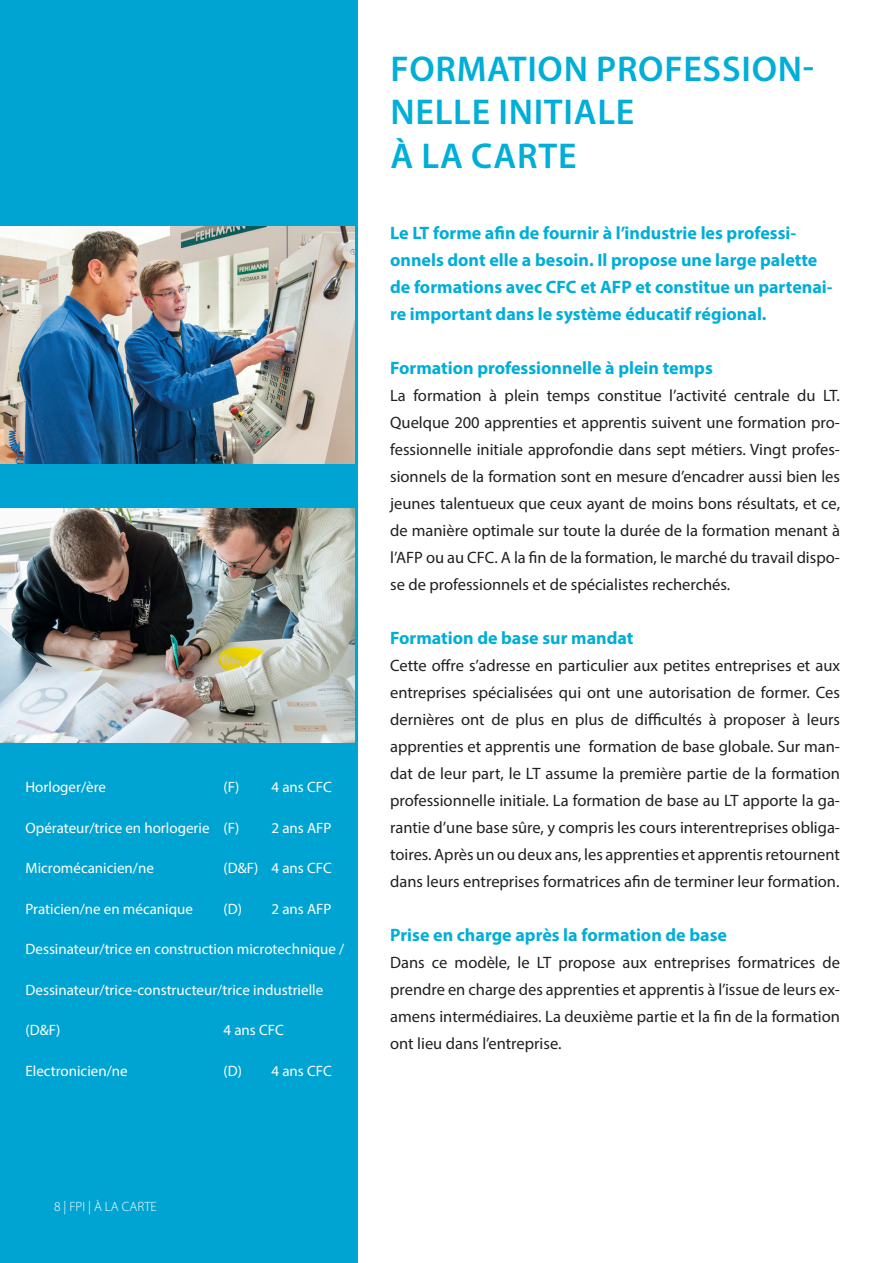
<style>
.page{position:relative;width:893px;height:1263px;background:#fff}
.page>*{position:absolute;margin:0;border:0;box-sizing:border-box;transform-origin:0 0}
.Titel{font:600 36px/43.2px "Myriad Pro";letter-spacing:.02em;color:#00aed8}
.Lead{font:700 18px/27px "Myriad Pro";color:#00aed8}
.Fliesstext{font:16.5px/27px "Myriad Pro";color:#231f20;text-align:justify}
.Fliesstext-2{font:15px "Myriad Pro";color:#fff}
.Fusszahl_Links{font:300 13.5px "Myriad Pro";color:#fff}
</style>
<div class="page">
<div style="left:0;top:0;width:357px;height:1263px;background:#00a4d3"></div>
<img style="left:0;top:226px;width:354px;height:237px">
<img style="left:0;top:509px;width:354px;height:233px">
<p class="Fliesstext-2" style="left:26px;top:778px;width:82px">Horloger/ère</p>
<p class="Fliesstext-2" style="left:224px;top:778px;width:110px">(F) 4 ans CFC</p>
<p class="Fliesstext-2" style="left:26px;top:819px;width:215px">Opérateur/trice en horlogerie (F)</p>
<p class="Fliesstext-2" style="left:272px;top:819px;width:62px">2 ans AFP</p>
<p class="Fliesstext-2" style="left:26px;top:859px;width:130px">Micromécanicien/ne</p>
<p class="Fliesstext-2" style="left:224px;top:859px;width:110px">(D&amp;F) 4 ans CFC</p>
<p class="Fliesstext-2" style="left:26px;top:900px;width:169px">Praticien/ne en mécanique</p>
<p class="Fliesstext-2" style="left:224px;top:900px;width:110px">(D) 2 ans AFP</p>
<p class="Fliesstext-2" style="left:26px;top:940px;width:320px">Dessinateur/trice en construction microtechnique /</p>
<p class="Fliesstext-2" style="left:26px;top:981px;width:299px">Dessinateur/trice-constructeur/trice industrielle</p>
<p class="Fliesstext-2" style="left:26px;top:1021px;width:36px">(D&amp;F)</p>
<p class="Fliesstext-2" style="left:224px;top:1021px;width:62px">4 ans CFC</p>
<p class="Fliesstext-2" style="left:26px;top:1062px;width:104px">Electronicien/ne</p>
<p class="Fliesstext-2" style="left:224px;top:1062px;width:110px">(D) 4 ans CFC</p>
<p class="Titel" style="left:390px;top:47px;width:425px">FORMATION PROFESSION-<br>NELLE INITIALE</p>
<p class="Titel" style="left:390px;top:133px;width:188px">À LA CARTE</p>
<p class="Lead" style="left:390px;top:219px;width:444px">Le LT forme afin de fournir à l’industrie les professi&shy;onnels dont elle a besoin. Il propose une large palette de formations avec CFC et AFP et constitue un partenai&shy;re important dans le système éducatif régional.</p>
<p class="Lead" style="left:390px;top:354px;width:324px">Formation professionnelle à plein temps</p>
<p class="Fliesstext" style="left:390px;top:382px;width:451px">La formation à plein temps constitue l’activité centrale du LT.<br>Quelque 200 apprenties et apprentis suivent une formation pro&shy;fessionnelle initiale approfondie dans sept métiers. Vingt profes&shy;sionnels de la formation sont en mesure d’encadrer aussi bien les jeunes talentueux que ceux ayant de moins bons résultats, et ce, de manière optimale sur toute la durée de la formation menant à l’AFP ou au CFC. A la fin de la formation, le marché du travail dispo&shy;se de professionnels et de spécialistes recherchés.</p>
<p class="Lead" style="left:390px;top:624px;width:245px">Formation de base sur mandat</p>
<p class="Fliesstext" style="left:390px;top:652px;width:451px">Cette offre s’adresse en particulier aux petites entreprises et aux entreprises spécialisées qui ont une autorisation de former. Ces dernières ont de plus en plus de difficultés à proposer à leurs apprenties et apprentis une formation de base globale. Sur man&shy;dat de leur part, le LT assume la première partie de la formation professionnelle initiale. La formation de base au LT apporte la ga&shy;rantie d’une base sûre, y compris les cours interentreprises obliga&shy;toires. Après un ou deux ans, les apprenties et apprentis retournent dans leurs entreprises formatrices afin de terminer leur formation.</p>
<p class="Lead" style="left:390px;top:921px;width:338px">Prise en charge après la formation de base</p>
<p class="Fliesstext" style="left:390px;top:949px;width:451px">Dans ce modèle, le LT propose aux entreprises formatrices de prendre en charge des apprenties et apprentis à l’issue de leurs ex&shy;amens intermédiaires. La deuxième partie et la fin de la formation ont lieu dans l’entreprise.</p>
<p class="Fusszahl_Links" style="left:54px;top:1198px;width:104px">8 | FPI | À LA CARTE</p>
</div>
